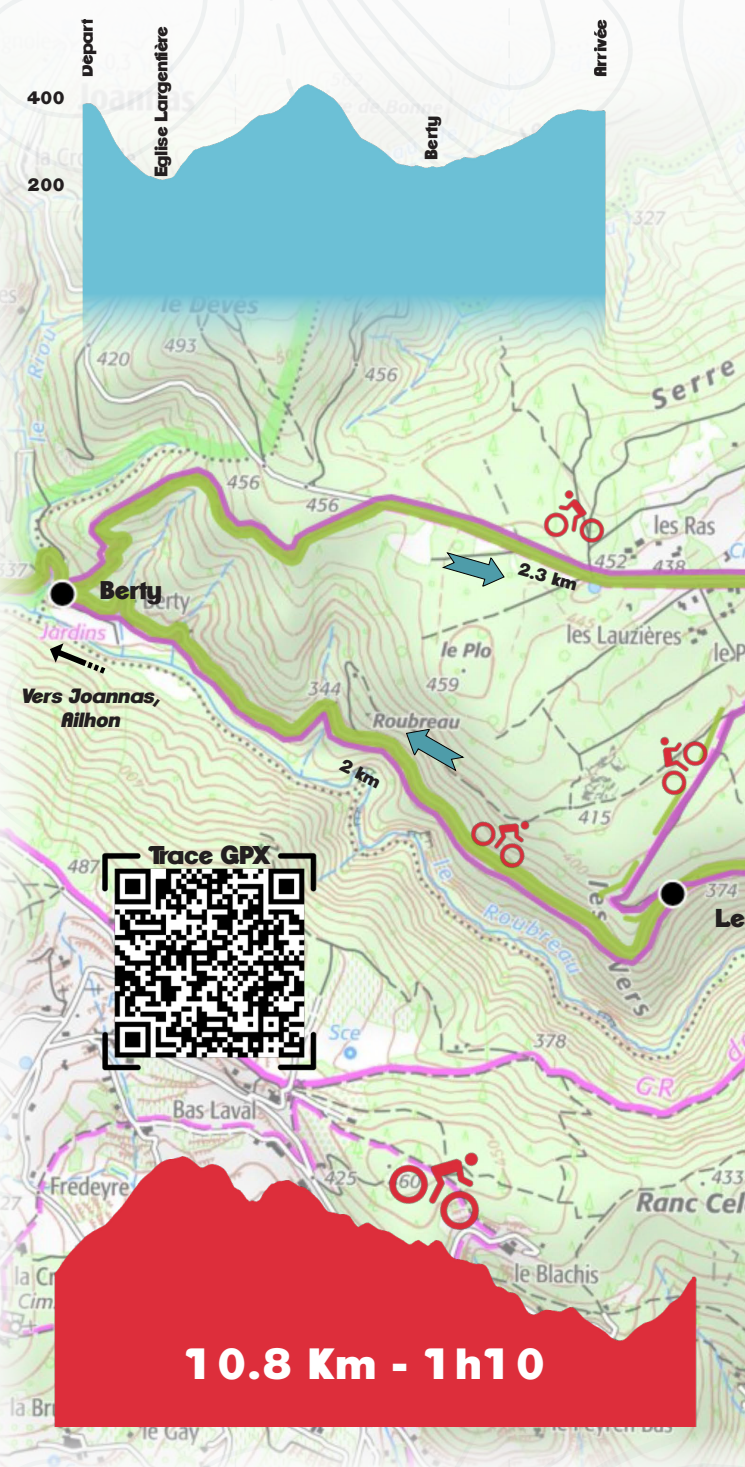
<style>
.page{position:relative;width:745px;height:1467px;background:#fff}
.page>*{position:absolute;margin:0;border:0;box-sizing:border-box;transform-origin:0 0}
.t1{font:800 42.5px "Clemente P Daq";color:#fff}
.t2{font:800 25px "Clemente P Daq";letter-spacing:-.07em;color:#231f20}
.t3{font:800 25px "Clemente P Daq";letter-spacing:-.04em;color:#231f20}
.t4{font:italic 800 20px/24px "Clemente P Daq";color:#231f20;text-align:center}
.t5{font:800 17.5px "Clemente P Daq";letter-spacing:-.04em;color:#231f20}
</style>
<div class="page">
<img style="left:0;top:0;width:744px;height:1467px">
<p class="t5" style="left:27px;top:87px;width:40px">400</p>
<p class="t5" style="left:27px;top:174px;width:40px">200</p>
<p class="t5" style="left:76px;top:77px;width:59px;rotate:-90deg">Départ</p>
<p class="t5" style="left:589px;top:77px;width:60px;rotate:-90deg">Arrivée</p>
<p class="t5" style="left:150px;top:177px;width:152px;rotate:-90deg">Eglise Largentière</p>
<p class="t5" style="left:420px;top:160px;width:45px;rotate:-90deg">Berty</p>
<p class="t3" style="left:99px;top:575px;width:64px">Berty</p>
<p class="t4" style="left:21px;top:684px;width:141px">Vers Joannas,<br>Ailhon</p>
<p class="t2" style="left:148px;top:840px;width:124px">Trace GPX</p>
<p class="t5" style="left:521px;top:558px;width:62px;rotate:16deg">2.3 km</p>
<p class="t3" style="left:714px;top:902px;width:32px">Le</p>
<p class="t1" style="left:183px;top:1338px;width:364px">10.8 Km - 1h10</p>
</div>
